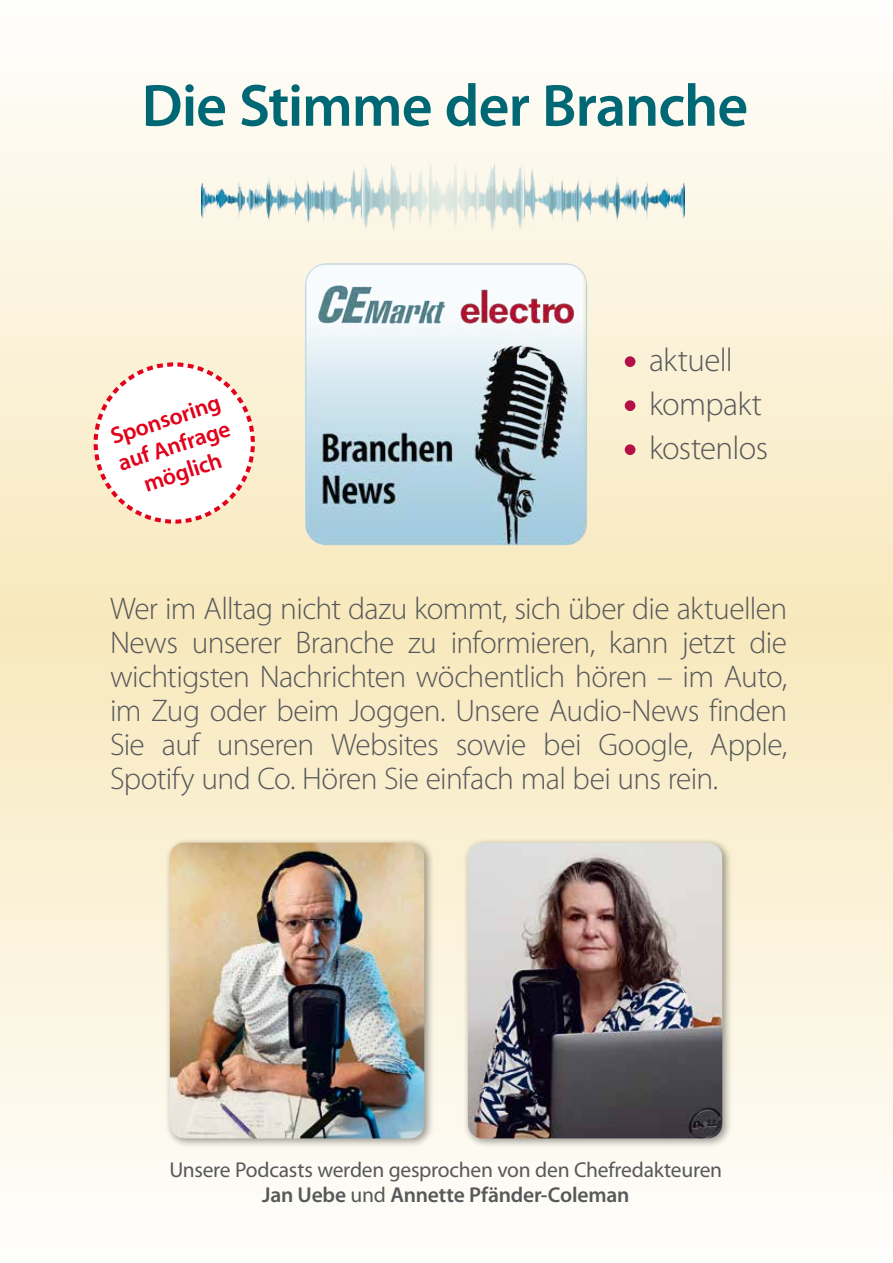
<style>
.page{position:relative;width:893px;height:1263px;background:#fff}
.page>*{position:absolute;margin:0;border:0;box-sizing:border-box;transform-origin:0 0}
.t1{font:600 60px "Myriad Pro";letter-spacing:-.02em;color:#006774}
.t2{font:300 33px/44px "Myriad Pro";letter-spacing:-.02em;color:#57585a}
.t3{font:300 31.35px/34px "Myriad Pro";letter-spacing:-.02em;color:#57585a;text-align:justify}
.t4{font:600 23.25px/27.6px "Myriad Pro";color:#e2001a;text-align:center}
.t5{font:21.6px/24.6px "Myriad Pro";letter-spacing:-.01em;color:#57585a;text-align:center}
.s1{font-weight:600}
</style>
<div class="page">
<div style="left:0;top:0;width:893px;height:624px;background:linear-gradient(to bottom,#fefefd,#f8e9bd)"></div>
<div style="left:0;top:624px;width:893px;height:639px;background:linear-gradient(to bottom,#f8e8bc,#fefefd)"></div>
<div style="left:463px;top:838px;width:269px;height:311px;background:#000;opacity:.4"></div>
<img style="left:468px;top:843px;width:254px;height:295px">
<div style="left:165px;top:838px;width:269px;height:310px;background:#000;opacity:.4"></div>
<img style="left:170px;top:843px;width:254px;height:295px">
<div style="left:625px;top:356px;width:10px;height:11px;background:#b50f47;border-radius:50%"></div>
<div style="left:625px;top:400px;width:10px;height:11px;background:#b50f47;border-radius:50%"></div>
<div style="left:625px;top:444px;width:10px;height:11px;background:#b50f47;border-radius:50%"></div>
<svg style="left:86px;top:355px;width:176px;height:176px"></svg>
<img style="left:202px;top:151px;width:226px;height:87px">
<img style="left:428px;top:151px;width:257px;height:87px">
<img style="left:303px;top:261px;width:285px;height:285px">
<p class="t1" style="left:142px;top:67px;width:608px">Die Stimme der Branche</p>
<p class="t4" style="left:106px;top:424px;width:118px;rotate:-18deg">Sponsoring auf Anfrage möglich</p>
<p class="t2" style="left:649px;top:337px;width:120px">aktuell kompakt kostenlos</p>
<p class="t3" style="left:110px;top:591px;width:679px">Wer im Alltag nicht dazu kommt, sich über die aktuellen News unserer Branche zu informieren, kann jetzt die wichtigsten Nachrichten wöchentlich hören – im Auto, im Zug oder beim Joggen. Unsere Audio-News finden Sie auf unseren Websites sowie bei Google, Apple, Spotify und Co. Hören Sie einfach mal bei uns rein.</p>
<p class="t5" style="left:169px;top:1157px;width:554px">Unsere Podcasts werden gesprochen von den Chefredakteuren<br><span class="s1">Jan Uebe</span> und <span class="s1">Annette Pfänder-Coleman</span></p>
</div>
